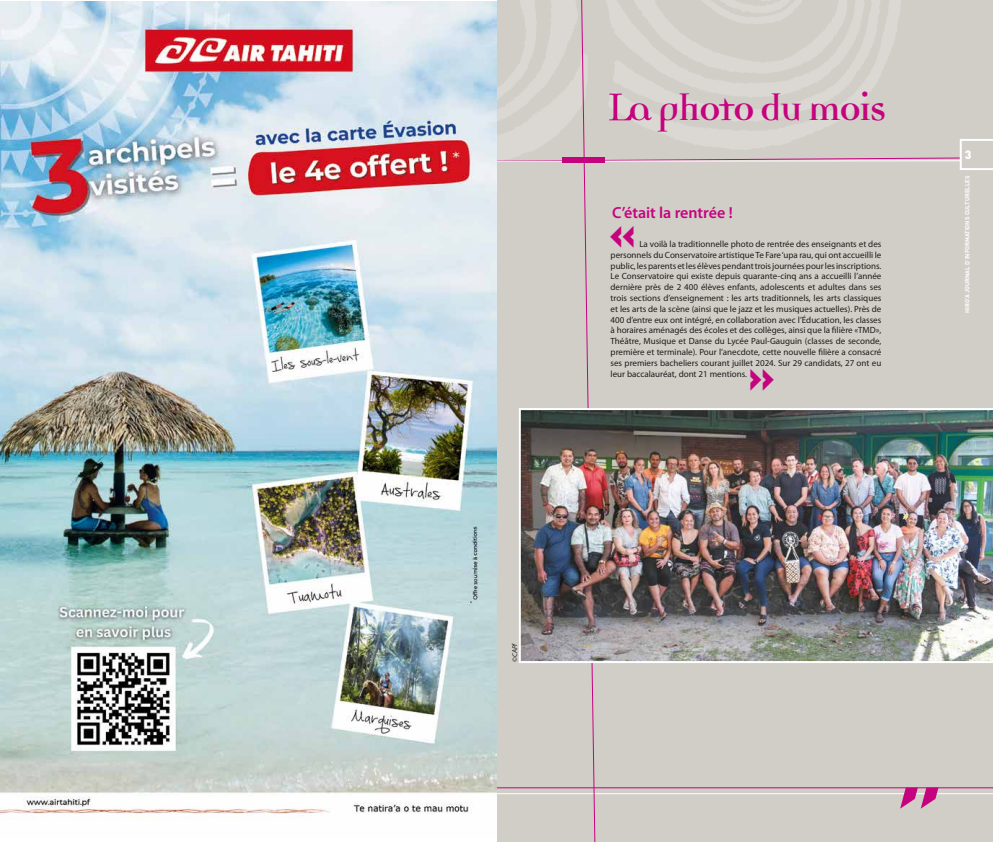
<style>
.page{position:relative;width:993px;height:842px;background:#fff}
.page>*{position:absolute;margin:0;border:0;box-sizing:border-box;transform-origin:0 0}
.t1{font:700 40px "Democratica";letter-spacing:-.04em;color:#c6037f}
.t2{font:900 40px "DIN";color:#c6037f}
.t3{font:600 16px "Myriad Pro";color:#c6037f}
.t4{font:900 12px "DIN";color:#fff}
.t5{font:9px/10.8px "Myriad Pro";color:#1d1d1b;text-align:justify}
.t6{font:italic 7px "Myriad Pro";color:#1d1d1b}
.t7{font:700 6px "DIN";color:#fff}
.s1{font-weight:400;font-size:63px}
</style>
<div class="page">
<svg style="left:496px;top:0;width:496px;height:842px;background:#d1cdc8"></svg>
<div style="left:562px;top:157px;width:43px;height:6px;background:#c6037f"></div>
<img style="left:518px;top:408px;width:474px;height:255px">
<img style="left:0;top:1px;width:496px;height:817px">
<h1 class="t1" style="left:605px;top:91px;width:282px"><span class="s1">L</span>a photo du mois</h1>
<h2 class="t3" style="left:612px;top:202px;width:122px">C’était la rentrée !</h2>
<h1 class="t2" style="left:609px;top:207px;width:28px">«</h1>
<p class="t5" style="left:610px;top:238px;width:272px;text-indent:29px">La voilà la traditionnelle photo de rentrée des enseignants et des personnels du Conservatoire artistique Te Fare ‘upa rau, qui ont accueilli le public, les parents et les élèves pendant trois journées pour les inscriptions.<br>Le Conservatoire qui existe depuis quarante-cinq ans a accueilli l’année dernière près de 2 400 élèves enfants, adolescents et adultes dans ses trois sections d’enseignement : les arts traditionnels, les arts classiques et les arts de la scène (ainsi que le jazz et les musiques actuelles). Près de 400 d’entre eux ont intégré, en collaboration avec l’Éducation, les classes à horaires aménagés des écoles et des collèges, ainsi que la filière «TMD», Théâtre, Musique et Danse du Lycée Paul-Gauguin (classes de seconde, première et terminale). Pour l’anecdote, cette nouvelle filière a consacré ses premiers bacheliers courant juillet 2024. Sur 29 candidats, 27 ont eu leur baccalauréat, dont 21 mentions.</p>
<h1 class="t2" style="left:748px;top:349px;width:28px">»</h1>
<h3 class="t4" style="left:964px;top:147px;width:8px">3</h3>
<p class="t7" style="left:963px;top:313px;width:138px;rotate:-90deg">HIRO’A JOURNAL D’IN FORMATIONSCULTURELLES</p>
<p class="t6" style="left:510px;top:662px;width:20px;rotate:-90deg">©CAPf</p>
</div>
